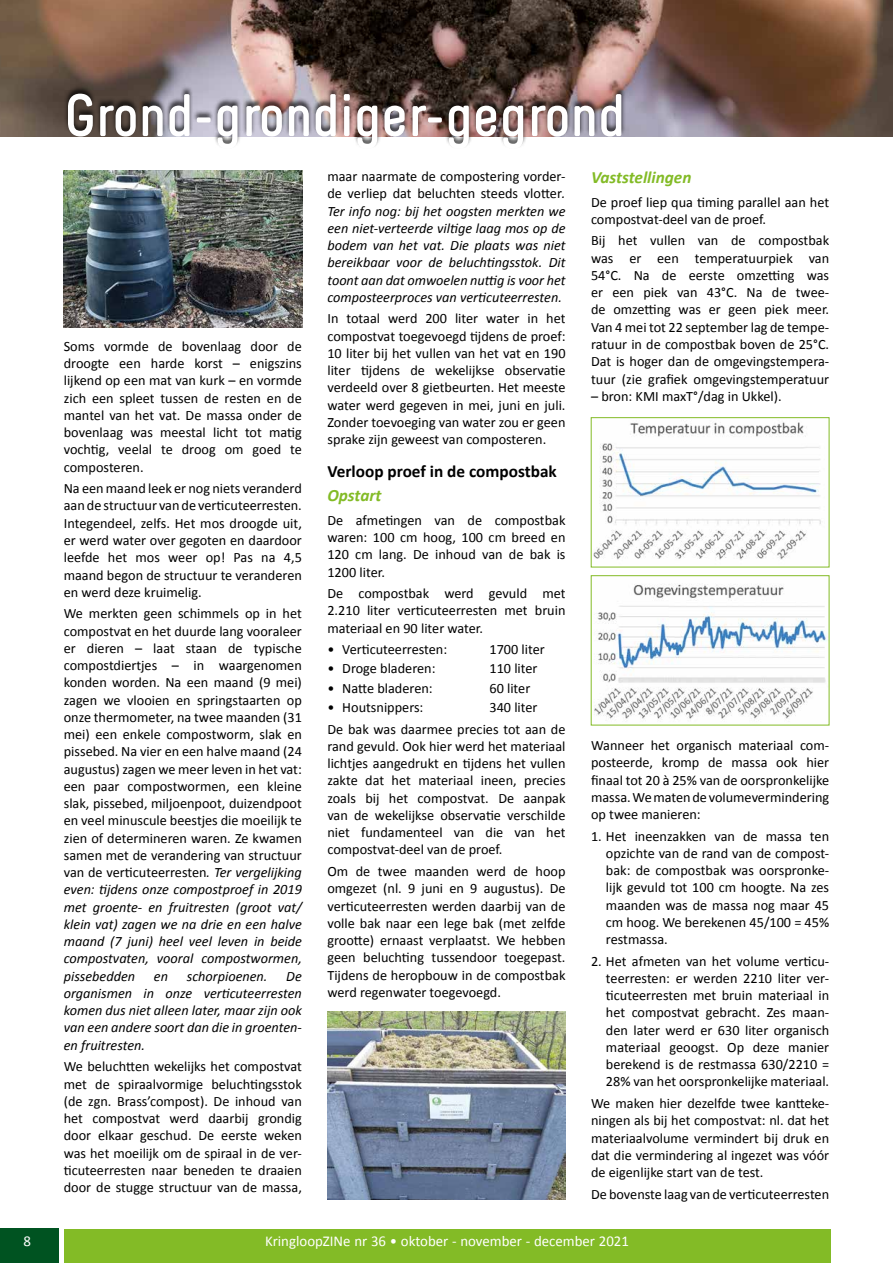
<style>
.page{position:relative;width:893px;height:1263px;background:#fff}
.page>*{position:absolute;margin:0;border:0;box-sizing:border-box;transform-origin:0 0}
.t1{font:700 60px "Melbourne";letter-spacing:-.01em;color:#fff}
.t2{font:700 17.25px "Calibri";color:#000}
.t3{font:italic 700 17.25px "Calibri";color:#83bb26}
.t4{font:15px "Calibri";color:#fff}
.t5{font:14.25px/17.2px "Calibri";color:#000;text-align:justify}
.t6{font:italic 14.25px/17.2px "Calibri";color:#000;text-align:justify}
.s1{font-style:italic}
.s2{font-style:normal}
</style>
<div class="page">
<div style="left:64px;top:1229px;width:766px;height:34px;background:#83bb26"></div>
<div style="left:0;top:1229px;width:59px;height:34px;background:#005321"></div>
<img style="left:0;top:0;width:893px;height:136px">
<div style="left:64px;top:85px;width:562px;height:64px;background:#000;opacity:.75"></div>
<img style="left:593px;top:422px;width:228px;height:138px">
<div style="left:591px;top:417px;width:239px;height:150px;border:1px solid #83bb26"></div>
<img style="left:594px;top:584px;width:233px;height:135px">
<div style="left:591px;top:575px;width:239px;height:150px;border:1px solid #83bb26"></div>
<img style="left:64px;top:170px;width:238px;height:157px">
<img style="left:327px;top:1011px;width:239px;height:188px">
<h1 class="t1" style="left:64px;top:79px;width:563px">Grond-grondiger-gegrond</h1>
<p class="t5" style="left:64px;top:337px;width:240px">Soms vormde de bovenlaag door de droogte een harde korst – enigszins lijkend op een mat van kurk – en vormde zich een spleet tussen de resten en de mantel van het vat. De massa onder de bovenlaag was meestal licht tot matig vochtig, veelal te droog om goed te composteren.</p>
<p class="t5" style="left:64px;top:479px;width:240px">Na een maand leek er nog niets veranderd aan de structuur van de verticuteerresten.<br>Integendeel, zelfs. Het mos droogde uit, er werd water over gegoten en daardoor leefde het mos weer op! Pas na 4,5 maand begon de structuur te veranderen en werd deze kruimelig.</p>
<p class="t5" style="left:64px;top:604px;width:240px">We merkten geen schimmels op in het compostvat en het duurde lang vooraleer er dieren – laat staan de typische compostdiertjes – in waargenomen konden worden. Na een maand (9 mei) zagen we vlooien en springstaarten op onze thermometer, na twee maanden (31 mei) een enkele compostworm, slak en pissebed. Na vier en een halve maand (24 augustus) zagen we meer leven in het vat: een paar compostwormen, een kleine slak, pissebed, miljoenpoot, duizendpoot en veel minuscule beestjes die moeilijk te zien of determineren waren. Ze kwamen samen met de verandering van structuur van de verticuteerresten<span class="s1">. Ter vergelijking even: tijdens onze compostproef in 2019 met groente- en fruitresten (groot vat/ klein vat) zagen we na drie en een halve maand (7 juni) heel veel leven in beide compostvaten, vooral compostwormen, pissebedden</span></p>
<p class="t6" style="left:154px;top:967px;width:16px">en</p>
<p class="t6" style="left:187px;top:967px;width:82px">schorpioenen.</p>
<p class="t6" style="left:64px;top:967px;width:240px;text-indent:223px">De organismen in onze verticuteerresten komen dus niet alleen later, maar zijn ook van een andere soort dan die in groenten&shy;en fruitresten.</p>
<p class="t5" style="left:64px;top:1057px;width:240px">We beluchtten wekelijks het compostvat met de spiraalvormige beluchtingsstok (de zgn. Brass’compost). De inhoud van het compostvat werd daarbij grondig door elkaar geschud. De eerste weken was het moeilijk om de spiraal in de ver&shy;ticuteerresten naar beneden te draaien door de stugge structuur van de massa,</p>
<p class="t6" style="left:327px;top:167px;width:240px"><span class="s2">maar naarmate de compostering vorder&shy;de verliep dat beluchten steeds vlotter</span>.<br>Ter info nog: bij het oogsten merkten we een niet-verteerde viltige laag mos op de bodem van het vat. Die plaats was niet bereikbaar voor de beluchtingsstok. Dit toont aan dat omwoelen nuttig is voor het composteerproces van verticuteerresten.</p>
<p class="t5" style="left:327px;top:309px;width:240px">In totaal werd 200 liter water in het compostvat toegevoegd tijdens de proef:<br>10 liter bij het vullen van het vat en 190 liter tijdens de wekelijkse observatie verdeeld over 8 gietbeurten. Het meeste water werd gegeven in mei, juni en juli.<br>Zonder toevoeging van water zou er geen sprake zijn geweest van composteren.</p>
<p class="t2" style="left:327px;top:460px;width:231px">Verloop proef in de compostbak</p>
<p class="t3" style="left:327px;top:485px;width:56px">Opstart</p>
<p class="t5" style="left:327px;top:511px;width:240px">De afmetingen van de compostbak waren: 100 cm hoog, 100 cm breed en 120 cm lang. De inhoud van de bak is 1200 liter.</p>
<p class="t5" style="left:327px;top:584px;width:240px">De compostbak werd gevuld met 2.210 liter verticuteerresten met bruin materiaal en 90 liter water.</p>
<p class="t5" style="left:327px;top:640px;width:121px">• Verticuteerresten:</p>
<p class="t5" style="left:489px;top:640px;width:57px">1700 liter</p>
<p class="t5" style="left:327px;top:659px;width:110px">• Droge bladeren:</p>
<p class="t5" style="left:489px;top:659px;width:50px">110 liter</p>
<p class="t5" style="left:327px;top:679px;width:107px">• Natte bladeren:</p>
<p class="t5" style="left:489px;top:679px;width:42px">60 liter</p>
<p class="t5" style="left:327px;top:698px;width:98px">• Houtsnippers:</p>
<p class="t5" style="left:327px;top:696px;width:240px;line-height:21.5px;text-indent:162px">340 liter<br>De bak was daarmee precies tot aan de</p>
<p class="t5" style="left:327px;top:737px;width:240px">rand gevuld. Ook hier werd het materiaal lichtjes aangedrukt en tijdens het vullen zakte dat het materiaal ineen, precies zoals bij het compostvat. De aanpak van de wekelijkse observatie verschilde niet fundamenteel van die van het compostvat-deel van de proef.</p>
<p class="t5" style="left:327px;top:862px;width:240px">Om de twee maanden werd de hoop omgezet (nl. 9 juni en 9 augustus). De verticuteerresten werden daarbij van de volle bak naar een lege bak (met zelfde grootte) ernaast verplaatst. We hebben geen beluchting tussendoor toegepast.<br>Tijdens de heropbouw in de compostbak werd regenwater toegevoegd.</p>
<p class="t3" style="left:591px;top:167px;width:102px">Vaststellingen</p>
<p class="t5" style="left:591px;top:193px;width:240px">De proef liep qua timing parallel aan het compostvat-deel van de proef.</p>
<p class="t5" style="left:591px;top:231px;width:240px">Bij het vullen van de compostbak was er een temperatuurpiek van 54°C. Na de eerste omzetting was er een piek van 43°C. Na de twee&shy;de omzetting was er geen piek meer.<br>Van 4 mei tot 22 september lag de tempe&shy;ratuur in de compostbak boven de 25°C.<br>Dat is hoger dan de omgevingstempera&shy;tuur (zie grafiek omgevingstemperatuur</p>
<p class="t5" style="left:591px;top:387px;width:192px">– bron: KMI maxT°/dag in Ukkel).</p>
<p class="t5" style="left:591px;top:736px;width:240px">Wanneer het organisch materiaal com&shy;posteerde, kromp de massa ook hier finaal tot 20 à 25% van de oorspronkelijke massa. We maten de volumevermindering op twee manieren:</p>
<p class="t5" style="left:606px;top:826px;width:225px;text-indent:-15px">1. Het ineenzakken van de massa ten opzichte van de rand van de compost&shy;bak: de compostbak was oorspronke&shy;lijk gevuld tot 100 cm hoogte. Na zes maanden was de massa nog maar 45 cm hoog. We berekenen 45/100 = 45% restmassa.</p>
<p class="t5" style="left:606px;top:952px;width:225px;text-indent:-15px">2. Het afmeten van het volume verticu&shy;teerresten: er werden 2210 liter ver&shy;ticuteerresten met bruin materiaal in het compostvat gebracht. Zes maan&shy;den later werd er 630 liter organisch materiaal geoogst. Op deze manier berekend is de restmassa 630/2210 = 28% van het oorspronkelijke materiaal.</p>
<p class="t5" style="left:591px;top:1094px;width:240px">We maken hier dezelfde twee kantteke&shy;ningen als bij het compostvat: nl. dat het materiaalvolume vermindert bij druk en dat die vermindering al ingezet was vóór de eigenlijke start van de test.</p>
<p class="t5" style="left:591px;top:1184px;width:240px">De bovenste laag van de verticuteerresten</p>
<p class="t4" style="left:24px;top:1232px;width:9px">8</p>
<p class="t4" style="left:265px;top:1232px;width:365px">KringloopZINe nr 36 • oktober - november - december 2021</p>
</div>
